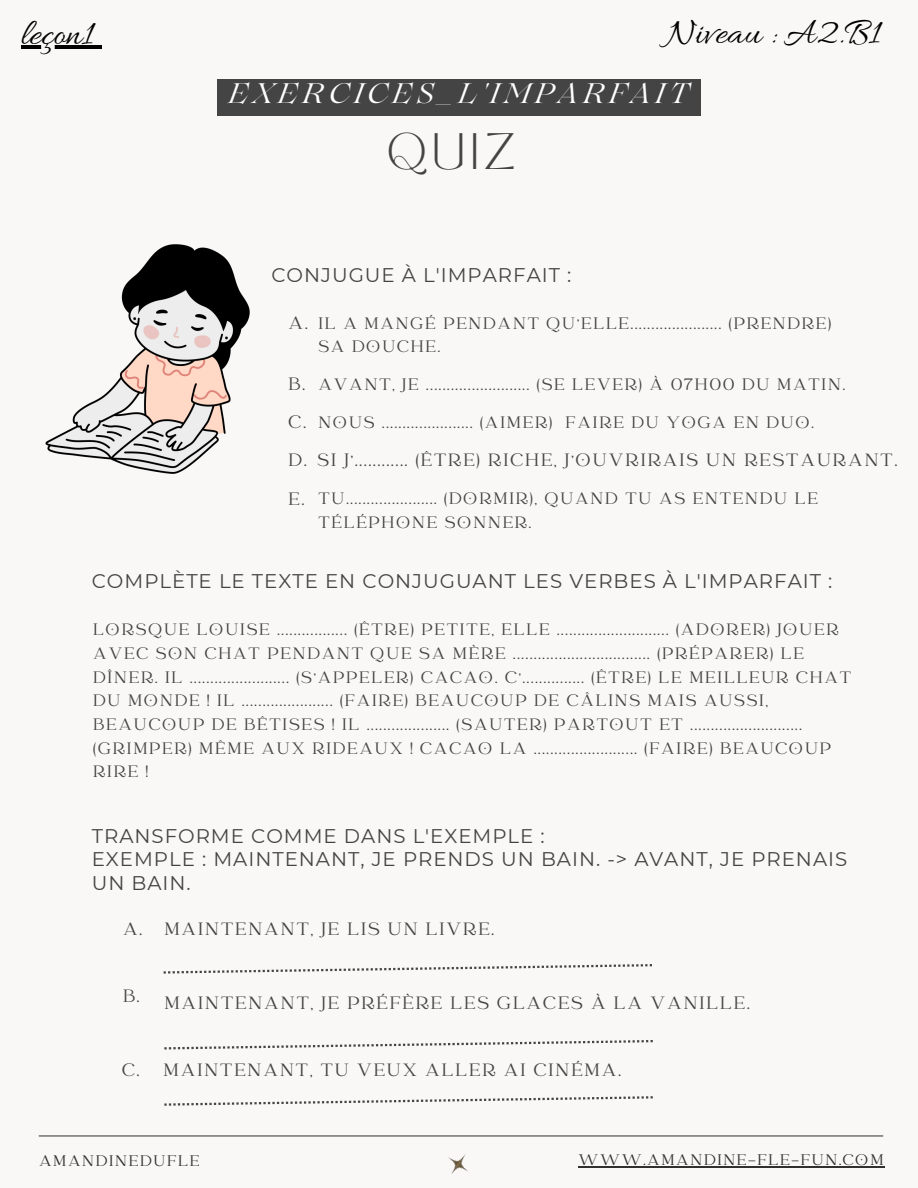
<style>
.page{position:relative;width:918px;height:1188px;background:#faf8f6}
.page>*{position:absolute;margin:0;border:0;box-sizing:border-box;transform-origin:0 0}
.t1{font:37.5px "Allura";color:#000}
.t2{font:35.85px "TAN MON CHERI Regular";color:#444}
.t3{font:italic 28.2px "Lovelace";letter-spacing:.15em;color:#fff}
.t4{font:19.8px/38.7px "Catchy Mager";letter-spacing:.1em;color:#444;text-align:justify}
.t5{font:19.8px/23.7px "Montserrat";letter-spacing:.05em;color:#444}
.t6{font:18.3px/23.7px "Catchy Mager";letter-spacing:.1em;color:#444}
.t7{font:16.95px "Catchy Mager";letter-spacing:.1em;color:#303030}
.s1{font-size:19.8px}
</style>
<div class="page">
<img style="left:448px;top:1154px;width:20px;height:20px">
<hr style="left:39px;top:1135px;width:844px;height:2px;background:#444">
<img style="left:46px;top:244px;width:204px;height:229px">
<div style="left:218px;top:79px;width:483px;height:36px;background:#444"></div>
<hr style="left:579px;top:1167px;width:306px;height:1px;background:#303030">
<svg style="left:164px;top:964px;width:488px;height:10px"></svg>
<svg style="left:164px;top:1040px;width:489px;height:10px"></svg>
<svg style="left:164px;top:1096px;width:489px;height:10px"></svg>
<hr style="left:21px;top:45px;width:73px;height:3px;background:#000">
<svg style="left:94px;top:45px;width:8px;height:3px"></svg>
<h1 class="t1" style="left:21px;top:13px;width:74px">leçon1</h1>
<h1 class="t1" style="left:666px;top:12px;width:216px">Niveau : A2.B1</h1>
<h3 class="t3" style="left:229px;top:84px;width:462px">EXERCICES_L'IMPARFAIT</h3>
<h2 class="t2" style="left:387px;top:133px;width:129px">QUIZ</h2>
<p class="t5" style="left:271px;top:263px;width:302px">CONJUGUE À L'IMPARFAIT :</p>
<p class="t6" style="left:318px;top:313px;width:514px;text-indent:-30px"><span class="s1">A.</span> IL A MANGÉ PENDANT QU'ELLE...................... (PRENDRE)<br>SA DOUCHE.</p>
<p class="t4" style="left:289px;top:366px;width:18px">B.</p>
<p class="t4" style="left:289px;top:404px;width:20px">C.<br>D.<br>E.</p>
<p class="t6" style="left:318px;top:367px;width:528px;line-height:37.2px">AVANT, JE ......................... (SE LEVER) À 07H00 DU MATIN.<br>NOUS ...................... (AIMER) FAIRE DU YOGA EN DUO.</p>
<p class="t4" style="left:318px;top:442px;width:581px">SI J'............ (ÊTRE) RICHE, J'OUVRIRAIS UN RESTAURANT.</p>
<p class="t6" style="left:318px;top:488px;width:501px">TU...................... (DORMIR), QUAND TU AS ENTENDU LE<br>TÉLÉPHONE SONNER.</p>
<p class="t5" style="left:92px;top:569px;width:742px">COMPLÈTE LE TEXTE EN CONJUGUANT LES VERBES À L'IMPARFAIT :</p>
<p class="t6" style="left:93px;top:619px;width:759px">LORSQUE LOUISE ................. (ÊTRE) PETITE, ELLE ........................... (ADORER) JOUER AVEC SON CHAT PENDANT QUE SA MÈRE ................................. (PRÉPARER) LE DÎNER. IL ........................ (S'APPELER) CACAO. C'............... (ÊTRE) LE MEILLEUR CHAT DU MONDE ! IL ...................... (FAIRE) BEAUCOUP DE CÂLINS MAIS AUSSI, BEAUCOUP DE BÊTISES ! IL .................... (SAUTER) PARTOUT ET ........................... (GRIMPER) MÊME AUX RIDEAUX ! CACAO LA ......................... (FAIRE) BEAUCOUP RIRE !</p>
<p class="t5" style="left:92px;top:824px;width:757px">TRANSFORME COMME DANS L'EXEMPLE :<br>EXEMPLE : MAINTENANT, JE PRENDS UN BAIN. -&gt; AVANT, JE PRENAIS<br>UN BAIN.</p>
<p class="t4" style="left:123px;top:911px;width:21px">A.</p>
<p class="t4" style="left:164px;top:911px;width:331px">MAINTENANT, JE LIS UN LIVRE.</p>
<p class="t4" style="left:123px;top:985px;width:628px">B. MAINTENANT, JE PRÉFÈRE LES GLACES À LA VANILLE.</p>
<p class="t4" style="left:122px;top:1052px;width:500px">C. MAINTENANT, TU VEUX ALLER AI CINÉMA.</p>
<p class="t7" style="left:39px;top:1153px;width:162px">AMANDINEDUFLE</p>
<p class="t7" style="left:579px;top:1152px;width:306px">WWW.AMANDINE-FLE-FUN.COM</p>
</div>
